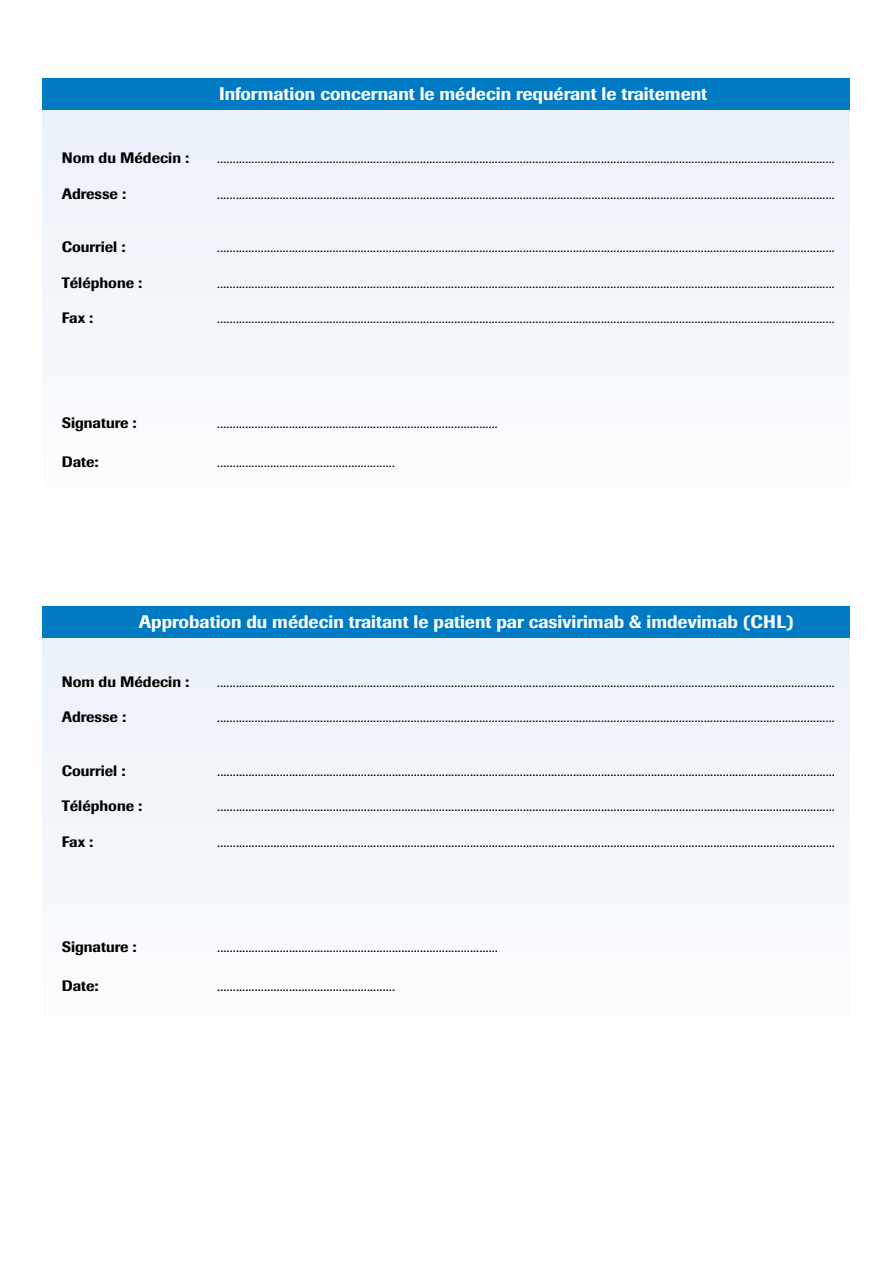
<style>
.page{position:relative;width:893px;height:1263px;background:#fff}
.page>*{position:absolute;margin:0;border:0;box-sizing:border-box;transform-origin:0 0}
.t1{font:500 18px "Imago";color:#fff}
.t2{font:italic 15px "Imago";color:#000}
.t3{font:15px "Imago";color:#000}
.t4{font:500 15px "Imago";color:#000}
</style>
<div class="page">
<div style="left:43px;top:94px;width:807px;height:455px;background:#f4f8fc"></div>
<div style="left:43px;top:622px;width:807px;height:455px;background:#f4f8fc"></div>
<div style="left:43px;top:78px;width:807px;height:31px;background:#007ac2"></div>
<div style="left:43px;top:607px;width:807px;height:31px;background:#007ac2"></div>
<p class="t1" style="left:219px;top:83px;width:490px">Information concernant le médecin requérant le traitement</p>
<p class="t4" style="left:62px;top:148px;width:129px">Nom du Médecin :</p>
<p class="t2" style="left:217px;top:149px;width:619px">......................................................................................................................................................................................................</p>
<p class="t4" style="left:62px;top:184px;width:66px">Adresse :</p>
<p class="t2" style="left:217px;top:185px;width:619px">......................................................................................................................................................................................................</p>
<p class="t4" style="left:62px;top:237px;width:65px">Courriel :</p>
<p class="t2" style="left:217px;top:238px;width:619px">......................................................................................................................................................................................................</p>
<p class="t4" style="left:62px;top:273px;width:82px">Téléphone :</p>
<p class="t2" style="left:217px;top:274px;width:619px">......................................................................................................................................................................................................</p>
<p class="t4" style="left:62px;top:309px;width:33px">Fax :</p>
<p class="t2" style="left:217px;top:309px;width:619px">......................................................................................................................................................................................................</p>
<p class="t4" style="left:62px;top:414px;width:76px">Signature :</p>
<p class="t2" style="left:217px;top:414px;width:282px">..........................................................................................</p>
<p class="t4" style="left:62px;top:453px;width:38px">Date:</p>
<p class="t2" style="left:217px;top:453px;width:179px">.........................................................</p>
<p class="t1" style="left:139px;top:610px;width:657px">Approbation du médecin traitant le patient par casivirimab &amp; imdevimab (CHL)</p>
<p class="t4" style="left:62px;top:672px;width:129px">Nom du Médecin :</p>
<p class="t2" style="left:217px;top:673px;width:619px">......................................................................................................................................................................................................</p>
<p class="t4" style="left:62px;top:708px;width:66px">Adresse :</p>
<p class="t2" style="left:217px;top:709px;width:619px">......................................................................................................................................................................................................</p>
<p class="t4" style="left:62px;top:761px;width:65px">Courriel :</p>
<p class="t3" style="left:217px;top:761px;width:619px">......................................................................................................................................................................................................</p>
<p class="t4" style="left:62px;top:797px;width:82px">Téléphone :</p>
<p class="t3" style="left:217px;top:797px;width:619px">......................................................................................................................................................................................................</p>
<p class="t4" style="left:62px;top:833px;width:33px">Fax :</p>
<p class="t3" style="left:217px;top:833px;width:619px">......................................................................................................................................................................................................</p>
<p class="t4" style="left:62px;top:937px;width:76px">Signature :</p>
<p class="t3" style="left:217px;top:938px;width:282px">..........................................................................................</p>
<p class="t4" style="left:62px;top:976px;width:38px">Date:</p>
<p class="t3" style="left:217px;top:977px;width:179px">.........................................................</p>
</div>
